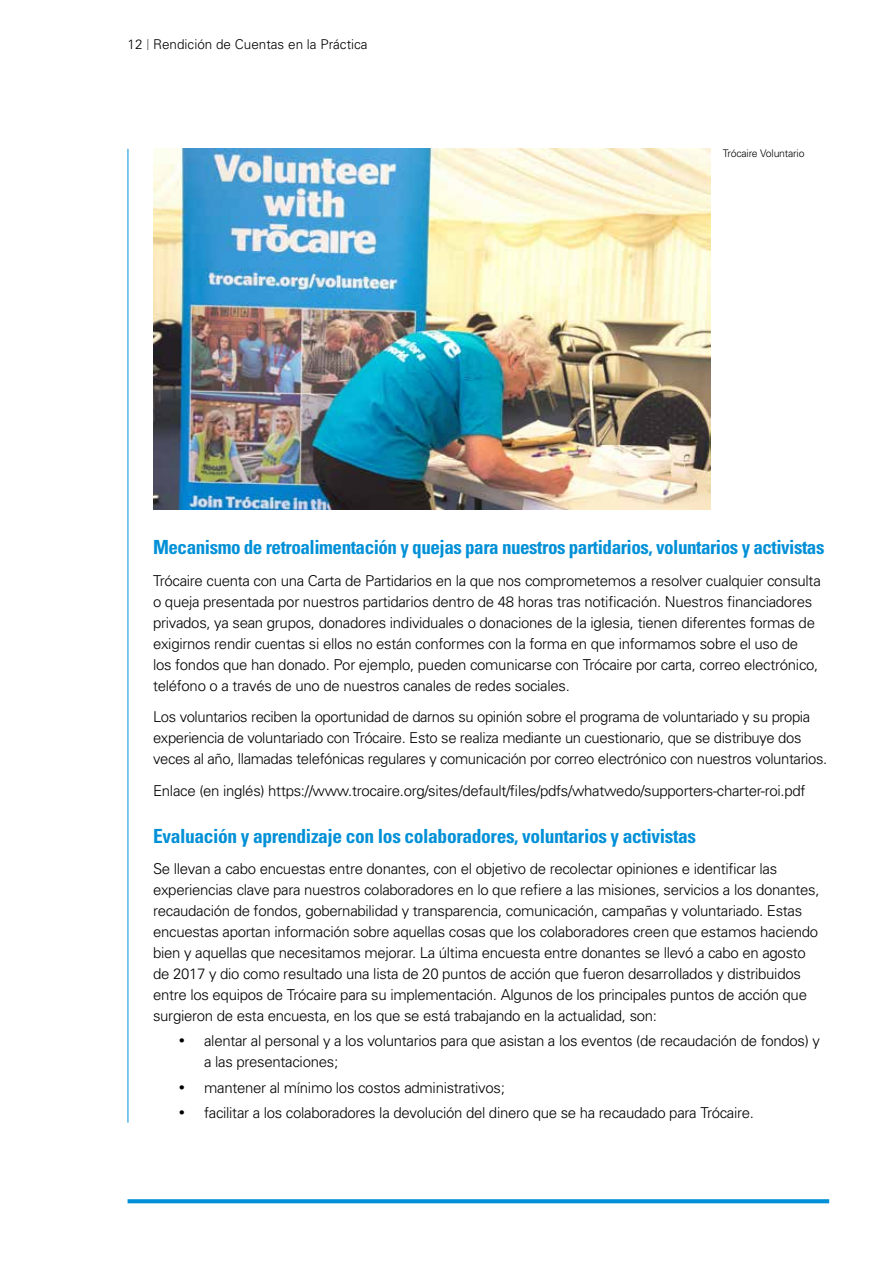
<style>
.page{position:relative;width:893px;height:1263px;background:#fff}
.page>*{position:absolute;margin:0;border:0;box-sizing:border-box;transform-origin:0 0}
.t1{font:700 condensed 19.5px "Univers";letter-spacing:-.025em;color:#0090d7}
.t2{font:300 15px/21px "Univers";letter-spacing:-.02em;color:#000}
.t3{font:300 13.5px "Univers";color:#000}
.t4{font:300 10.5px "Univers";letter-spacing:-.02em;color:#000}
.s1{font-weight:100;font-stretch:ultra-condensed;font-size:15.15px}
</style>
<div class="page">
<svg style="left:128px;top:1199px;width:701px;height:4px;background:#0d95d9"></svg>
<img style="left:153px;top:149px;width:557px;height:360px">
<hr style="left:128px;top:149px;width:1px;height:974px;background:#0090d7">
<p class="t3" style="left:128px;top:36px;width:242px">12 <span class="s1">|</span> Rendición de Cuentas en la Práctica</p>
<p class="t4" style="left:723px;top:147px;width:83px">Trócaire Voluntario</p>
<h1 class="t1" style="left:153px;top:535px;width:673px">Mecanismo de retroalimentación y quejas para nuestros partidarios, voluntarios y activistas</h1>
<p class="t2" style="left:153px;top:569px;width:669px">Trócaire cuenta con una Carta de Partidarios en la que nos comprometemos a resolver cualquier consulta o queja presentada por nuestros partidarios dentro de 48 horas tras notificación. Nuestros financiadores privados, ya sean grupos, donadores individuales o donaciones de la iglesia, tienen diferentes formas de exigirnos rendir cuentas si ellos no están conformes con la forma en que informamos sobre el uso de<br>los fondos que han donado. Por ejemplo, pueden comunicarse con Trócaire por carta, correo electrónico, teléfono o a través de uno de nuestros canales de redes sociales.</p>
<p class="t2" style="left:153px;top:706px;width:676px">Los voluntarios reciben la oportunidad de darnos su opinión sobre el programa de voluntariado y su propia experiencia de voluntariado con Trócaire. Esto se realiza mediante un cuestionario, que se distribuye dos veces al año, llamadas telefónicas regulares y comunicación por correo electrónico con nuestros voluntarios.</p>
<p class="t2" style="left:153px;top:780px;width:654px">Enlace (en inglés) https://www.trocaire.org/sites/default/files/pdfs/whatwedo/supporters-charter-roi.pdf</p>
<h1 class="t1" style="left:153px;top:824px;width:545px">Evaluación y aprendizaje con los colaboradores, voluntarios y activistas</h1>
<p class="t2" style="left:153px;top:858px;width:668px">Se llevan a cabo encuestas entre donantes, con el objetivo de recolectar opiniones e identificar las experiencias clave para nuestros colaboradores en lo que refiere a las misiones, servicios a los donantes, recaudación de fondos, gobernabilidad y transparencia, comunicación, campañas y voluntariado. Estas encuestas aportan información sobre aquellas cosas que los colaboradores creen que estamos haciendo bien y aquellas que necesitamos mejorar. La última encuesta entre donantes se llevó a cabo en agosto de 2017 y dio como resultado una lista de 20 puntos de acción que fueron desarrollados y distribuidos entre los equipos de Trócaire para su implementación. Algunos de los principales puntos de acción que surgieron de esta encuesta, en los que se está trabajando en la actualidad, son:</p>
<p class="t2" style="left:204px;top:1030px;width:617px;text-indent:-26px">• alentar al personal y a los voluntarios para que asistan a los eventos (de recaudación de fondos) y a las presentaciones;</p>
<p class="t2" style="left:179px;top:1076px;width:328px">• mantener al mínimo los costos administrativos;</p>
<p class="t2" style="left:179px;top:1102px;width:577px">• facilitar a los colaboradores la devolución del dinero que se ha recaudado para Trócaire.</p>
</div>
